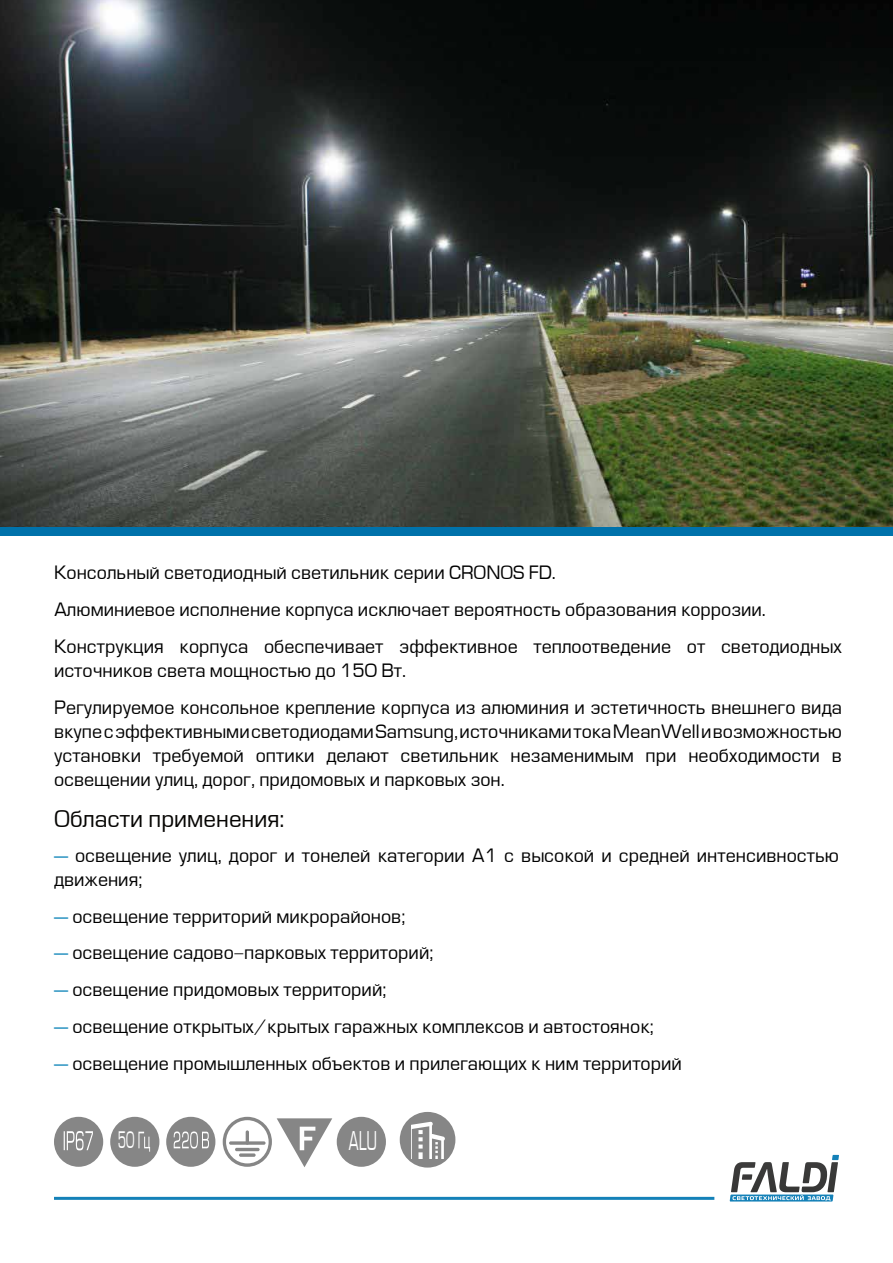
<style>
.page{position:relative;width:893px;height:1263px;background:#fff}
.page>*{position:absolute;margin:0;border:0;box-sizing:border-box;transform-origin:0 0}
.t1{font:25.2px "Europe Normal";color:#fff;scale:.57 1}
.t2{font:22.5px "Europe Normal";color:#050402}
.t3{font:22.35px "Europe Normal";color:#fff;scale:.55 1}
.t4{font:18px/24px "Europe Normal";color:#000}
.s1{color:#228fbe}
</style>
<div class="page">
<svg style="left:730px;top:1155px;width:109px;height:46px"></svg>
<hr style="left:54px;top:1197px;width:660px;height:3px;background:#1481b8">
<img style="left:0;top:0;width:893px;height:527px">
<div style="left:0;top:527px;width:893px;height:9px;background:#0072ab"></div>
<div style="left:400px;top:1112px;width:55px;height:55px;background:#868686;border-radius:50%"></div>
<svg style="left:411px;top:1122px;width:34px;height:36px"></svg>
<svg style="left:223px;top:1117px;width:109px;height:50px"></svg>
<svg style="left:229px;top:1141px;width:37px;height:4px"></svg>
<hr style="left:235px;top:1148px;width:25px;height:3px;background:#868686;border-radius:2px">
<svg style="left:239px;top:1153px;width:17px;height:4px"></svg>
<hr style="left:246px;top:1130px;width:3px;height:15px;background:#868686;border-radius:2px">
<div style="left:54px;top:1117px;width:49px;height:50px;background:#868686;border-radius:50%"></div>
<div style="left:110px;top:1117px;width:49px;height:50px;background:#868686;border-radius:50%"></div>
<div style="left:166px;top:1117px;width:49px;height:50px;background:#868686;border-radius:50%"></div>
<div style="left:337px;top:1117px;width:49px;height:50px;background:#868686;border-radius:50%"></div>
<svg style="left:174px;top:1131px;width:35px;height:17px"></svg>
<svg style="left:138px;top:1132px;width:12px;height:20px"></svg>
<svg style="left:64px;top:1131px;width:29px;height:19px"></svg>
<p class="t4" style="left:54px;top:555px;width:789px;line-height:36.8px">Консольный светодиодный светильник серии CRONOS FD.<br>Алюминиевое исполнение корпуса исключает вероятность образования коррозии.<br>Конструкция корпуса обеспечивает эффективное теплоотведение от светодиодных</p>
<p class="t4" style="left:54px;top:652px;width:789px;line-height:36.8px">источников света мощностью до 150 Вт.<br>Регулируемое консольное крепление корпуса из алюминия и эстетичность внешнего вида</p>
<p class="t4" style="left:54px;top:720px;width:789px;text-align:justify">вкупе с эффективными светодиодами Samsung, источниками тока MeanWell и возможностью установки требуемой оптики делают светильник незаменимым при необходимости в освещении улиц, дорог, придомовых и парковых зон.</p>
<p class="t2" style="left:54px;top:807px;width:232px">Области применения:</p>
<p class="t4" style="left:54px;top:844px;width:786px"><span class="s1">—</span> освещение улиц, дорог и тонелей категории А1 с высокой и средней интенсивностью движения;</p>
<p class="t4" style="left:54px;top:905px;width:353px"><span class="s1">—</span> освещение территорий микрорайонов;</p>
<p class="t4" style="left:54px;top:941px;width:381px"><span class="s1">—</span> освещение садово-парковых территорий;</p>
<p class="t4" style="left:54px;top:978px;width:334px"><span class="s1">—</span> освещение придомовых территорий;</p>
<p class="t4" style="left:54px;top:1015px;width:601px"><span class="s1">—</span> освещение открытых/крытых гаражных комплексов и автостоянок;</p>
<p class="t4" style="left:54px;top:1052px;width:629px"><span class="s1">—</span> освещение промышленных объектов и прилегающих к ним территорий</p>
<p class="t3" style="left:118px;top:1128px;width:32px">50</p>
<h1 class="t1" style="left:348px;top:1127px;width:52px">ALU</h1>
</div>
